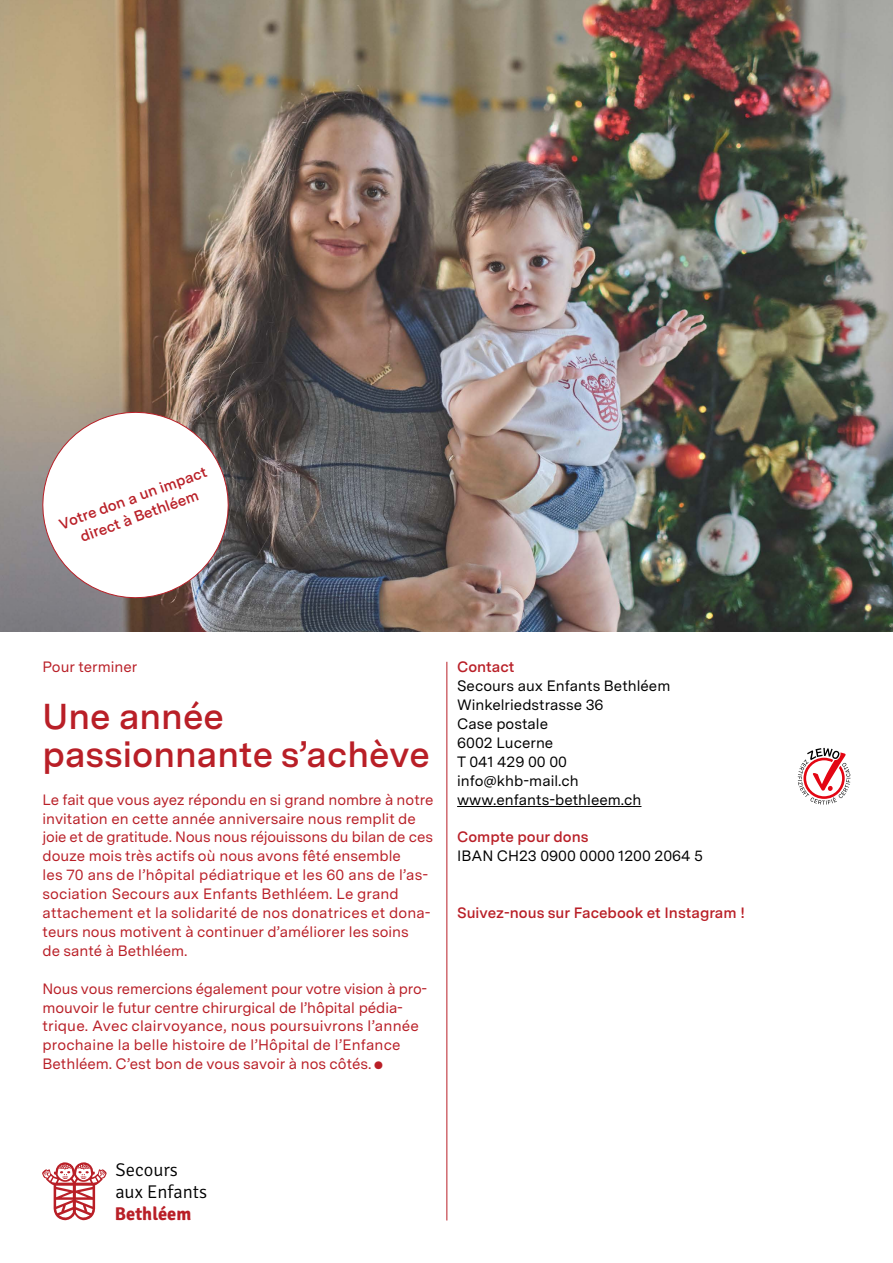
<style>
.page{position:relative;width:893px;height:1263px;background:#fff}
.page>*{position:absolute;margin:0;border:0;box-sizing:border-box;transform-origin:0 0}
.t1{font:600 36px/37.8px "Messina Sans";color:#b91f27}
.t2{font:300 18.45px/22.2px "Signika";color:#000}
.t3{font:700 18.45px "Signika";color:#b91f27}
.t4{font:15px/18.9px "Messina Sans";color:#b91f27}
.t5{font:15px/18.9px "Messina Sans";color:#000}
.t6{font:600 15px/18.9px "Messina Sans";color:#b91f27;text-align:center}
.s1{font-family:"Ki Hi Button"}
</style>
<div class="page">
<svg style="left:798px;top:748px;width:52px;height:57px"></svg>
<hr style="left:457px;top:806px;width:184px;height:1px;background:#000">
<hr style="left:446px;top:662px;width:1px;height:558px;background:#b91f27">
<svg style="left:42px;top:1162px;width:65px;height:58px"></svg>
<img style="left:0;top:0;width:893px;height:631px">
<svg style="left:31px;top:400px;width:209px;height:210px"></svg>
<p class="t6" style="left:56px;top:515px;width:157px;rotate:-20deg">Votre don a un impact direct à Bethléem</p>
<p class="t4" style="left:43px;top:657px;width:96px">Pour terminer</p>
<h1 class="t1" style="left:43px;top:697px;width:389px">Une année passionnante s’achève</h1>
<p class="t4" style="left:43px;top:790px;width:393px">Le fait que vous ayez répondu en si grand nombre à notre invitation en cette année anniversaire nous remplit de joie et de gratitude. Nous nous réjouissons du bilan de ces douze mois très actifs où nous avons fêté ensemble<br>les 70 ans de l’hôpital pédiatrique et les 60 ans de l’as&shy;sociation Secours aux Enfants Bethléem. Le grand attachement et la solidarité de nos donatrices et dona&shy;teurs nous motivent à continuer d’améliorer les soins<br>de santé à Bethléem.</p>
<p class="t4" style="left:43px;top:979px;width:386px">Nous vous remercions également pour votre vision à pro&shy;mouvoir le futur centre chirurgical de l’hôpital pédia&shy;trique. Avec clairvoyance, nous poursuivrons l’année prochaine la belle histoire de l’Hôpital de l’Enfance Bethléem. C’est bon de vous savoir à nos côtés.<span class="s1">•</span></p>
<p class="t6" style="left:457px;top:657px;width:59px">Contact</p>
<p class="t5" style="left:457px;top:676px;width:215px">Secours aux Enfants Bethléem<br>Winkelriedstrasse 36<br>Case postale<br>6002 Lucerne<br>T 041 429 00 00 info@khb-mail.ch www.enfants-bethleem.ch</p>
<p class="t6" style="left:457px;top:827px;width:133px">Compte pour dons</p>
<p class="t5" style="left:457px;top:846px;width:247px">IBAN CH23 0900 0000 1200 2064 5</p>
<p class="t6" style="left:457px;top:903px;width:289px">Suivez-nous sur Facebook et Instagram !</p>
<p class="t2" style="left:115px;top:1157px;width:93px">Secours aux Enfants</p>
<p class="t3" style="left:115px;top:1201px;width:78px">Bethléem</p>
</div>
